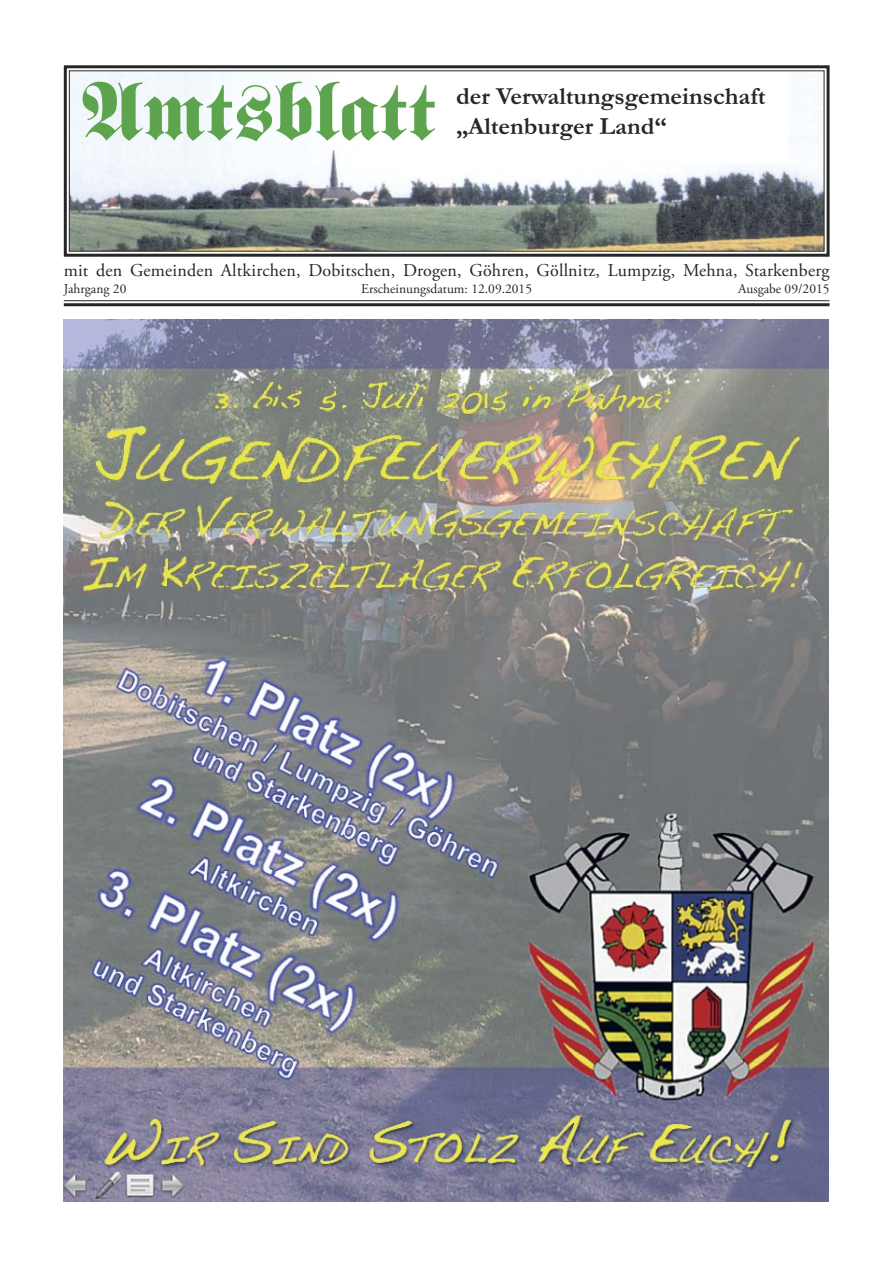
<style>
.page{position:relative;width:893px;height:1265px;background:#fff}
.page>*{position:absolute;margin:0;border:0;box-sizing:border-box;transform-origin:0 0}
.t1{font:81px "Fette Fraktur";color:#5ea44f}
.t2{font:700 24.75px/29.7px "Garamond";color:#272627}
.t3{font:18px "Adobe Garamond Pro";letter-spacing:.01em;color:#272627}
.t4{font:13.5px "Adobe Garamond Pro";color:#272627}
</style>
<div class="page">
<img style="left:64px;top:319px;width:764px;height:882px">
<img style="left:71px;top:72px;width:751px;height:178px">
<div style="left:64px;top:65px;width:765px;height:192px;border:3px solid #272627"></div>
<div style="left:69px;top:70px;width:755px;height:182px;border:1px solid #272627"></div>
<hr style="left:64px;top:300px;width:765px;height:1px;background:#272627">
<hr style="left:64px;top:303px;width:765px;height:3px;background:#272627">
<img style="left:82px;top:381px;width:735px;height:234px">
<h1 class="t1" style="left:82px;top:81px;width:355px">Amtsblatt</h1>
<h2 class="t2" style="left:456px;top:85px;width:311px">der Verwaltungsgemeinschaft „Altenburger Land“</h2>
<p class="t3" style="left:64px;top:263px;width:767px">mit den Gemeinden Altkirchen, Dobitschen, Drogen, Göhren, Göllnitz, Lumpzig, Mehna, Starkenberg</p>
<p class="t4" style="left:64px;top:283px;width:64px">Jahrgang 20</p>
<p class="t4" style="left:361px;top:283px;width:172px">Erscheinungsdatum: 12.09.2015</p>
<p class="t4" style="left:738px;top:283px;width:93px">Ausgabe 09/2015</p>
</div>
